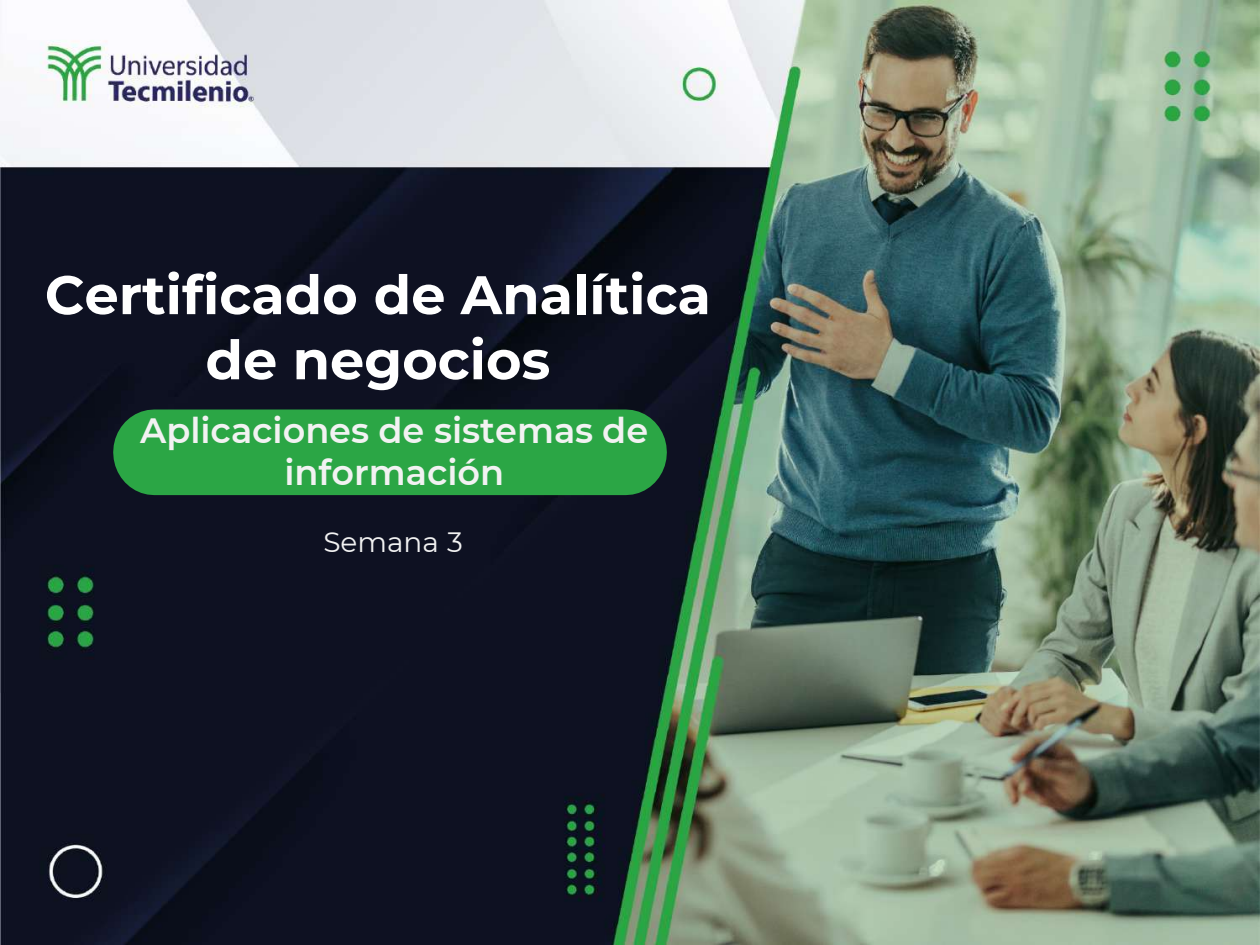
<style>
.page{position:relative;width:1260px;height:945px;background:#fff}
.page>*{position:absolute;margin:0;border:0;box-sizing:border-box;transform-origin:0 0}
.t1{font:700 54.25px/65.1px "Montserrat";color:#fff;text-align:center}
.t2{font:600 35px/42px "Montserrat";color:#f2f2f2;text-align:center}
.t3{font:28px "Montserrat";color:#f2f2f2}
</style>
<div class="page">
<img style="left:0;top:0;width:1260px;height:945px">
<div style="left:113px;top:410px;width:554px;height:85px;background:#2ba645"></div>
<h1 class="t1" style="left:45px;top:260px;width:668px">Certificado de Analítica de negocios</h1>
<p class="t2" style="left:140px;top:408px;width:510px">Aplicaciones de sistemas de información</p>
<p class="t3" style="left:323px;top:523px;width:141px">Semana 3</p>
</div>
